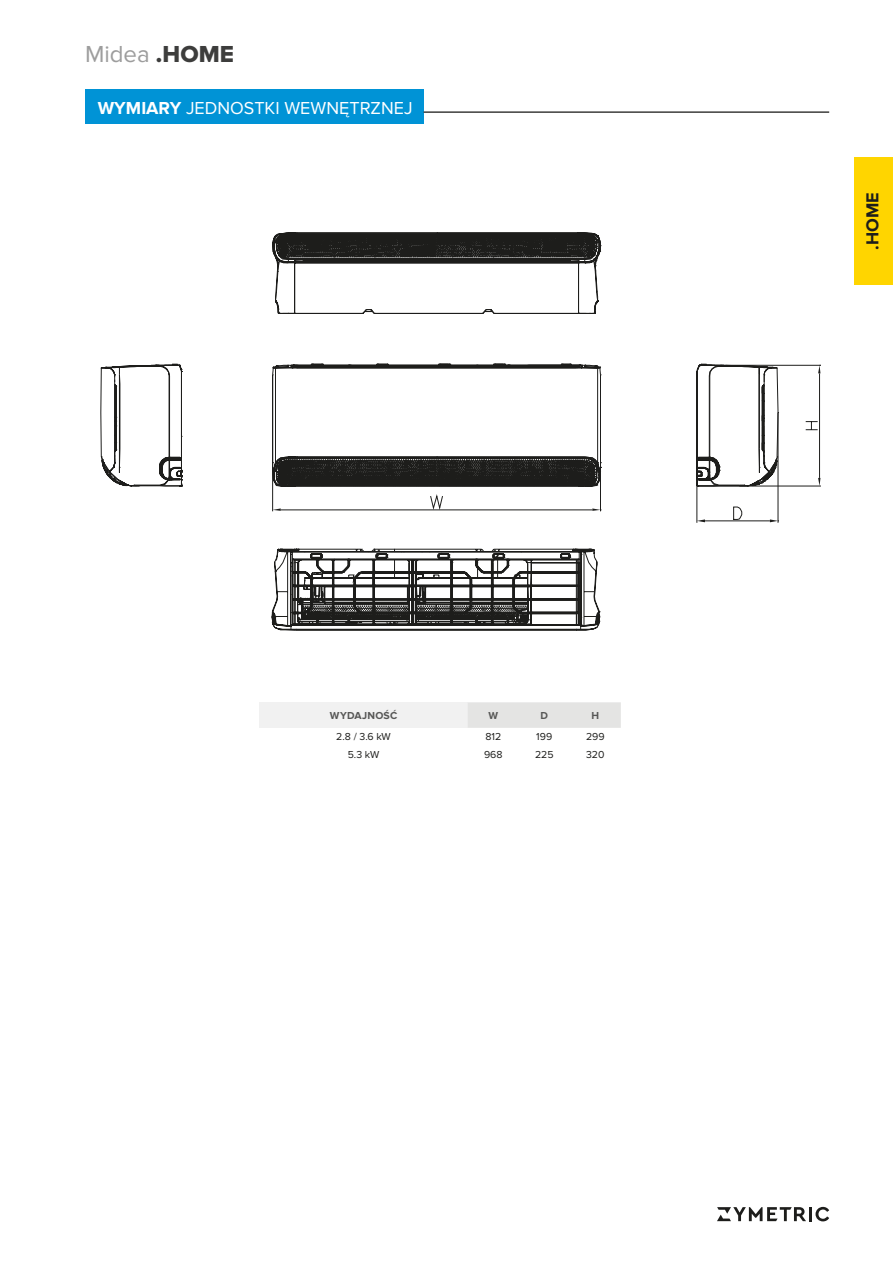
<style>
.page{position:relative;width:893px;height:1263px;background:#fff}
.page>*{position:absolute;margin:0;border:0;box-sizing:border-box;transform-origin:0 0}
.t1{font:24px "Proxima Nova";letter-spacing:-.005em;color:#9d9d9d}
.t2{font:18px "Proxima Nova";color:#fff}
.t3{font:700 18px "Proxima Nova";color:#1d1d1b}
.t4{font:10.5px "Proxima Nova";color:#1d1d1b}
.t5{font:700 10.5px "Proxima Nova";letter-spacing:.025em;color:#575756}
.s1{font-family:"Proxima Nova Extrabld";color:#3d3d3c}
.s2{font-weight:700}
</style>
<div class="page">
<hr style="left:809px;top:1207px;width:3px;height:14px;background:#1d1d1b">
<svg style="left:815px;top:1207px;width:14px;height:14px"></svg>
<svg style="left:717px;top:1207px;width:89px;height:14px"></svg>
<svg style="left:100px;top:363px;width:79px;height:94px"></svg>
<svg style="left:101px;top:364px;width:82px;height:123px"></svg>
<svg style="left:271px;top:548px;width:330px;height:83px"></svg>
<svg style="left:288px;top:548px;width:307px;height:65px"></svg>
<svg style="left:272px;top:232px;width:329px;height:27px"></svg>
<svg style="left:272px;top:259px;width:329px;height:112px"></svg>
<svg style="left:272px;top:371px;width:507px;height:152px"></svg>
<svg style="left:696px;top:363px;width:125px;height:159px"></svg>
<div style="left:85px;top:90px;width:339px;height:34px;background:#0093d6"></div>
<hr style="left:423px;top:111px;width:406px;height:2px;background:#3d3d3c">
<div style="left:259px;top:702px;width:209px;height:26px;background:#f1f1f1"></div>
<div style="left:468px;top:702px;width:153px;height:26px;background:#e4e4e3"></div>
<div style="left:855px;top:157px;width:38px;height:128px;background:#ffd500"></div>
<h1 class="t1" style="left:85px;top:42px;width:150px">Midea <span class="s1">.HOME</span></h1>
<h2 class="t2" style="left:98px;top:99px;width:316px"><span class="s2">WYMIARY</span> JEDNOSTKI WEWNĘTRZNEJ</h2>
<p class="t5" style="left:330px;top:710px;width:69px">WYDAJNOŚĆ</p>
<p class="t5" style="left:488px;top:710px;width:11px">W</p>
<p class="t5" style="left:540px;top:710px;width:9px">D</p>
<p class="t5" style="left:591px;top:710px;width:9px">H</p>
<p class="t4" style="left:336px;top:732px;width:56px">2.8 / 3.6 kW</p>
<p class="t4" style="left:485px;top:732px;width:17px">812</p>
<p class="t4" style="left:536px;top:732px;width:17px">199</p>
<p class="t4" style="left:586px;top:732px;width:20px">299</p>
<p class="t4" style="left:348px;top:749px;width:33px">5.3 kW</p>
<p class="t4" style="left:484px;top:749px;width:20px">968</p>
<p class="t4" style="left:535px;top:749px;width:20px">225</p>
<p class="t4" style="left:586px;top:749px;width:20px">320</p>
<h2 class="t3" style="left:863px;top:250px;width:59px;rotate:-90deg">.HOME</h2>
</div>
